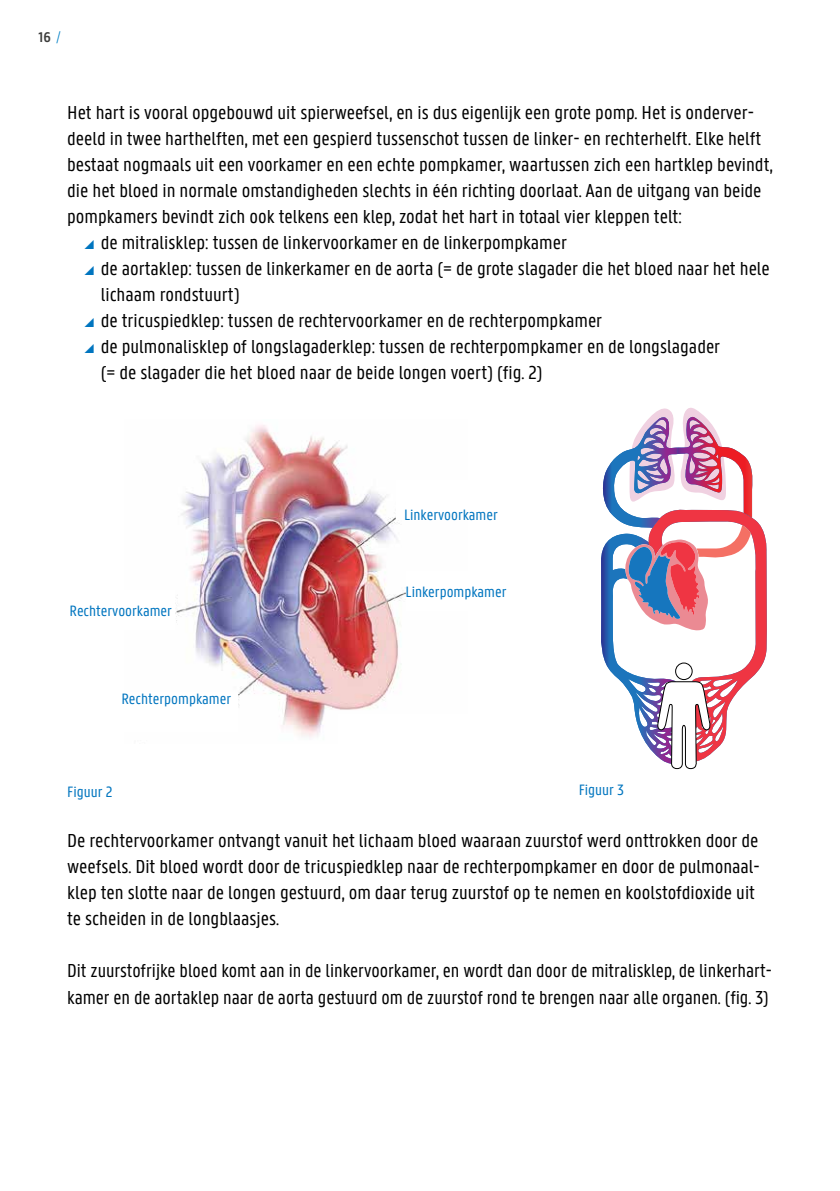
<style>
.page{position:relative;width:840px;height:1191px;background:#fff}
.page>*{position:absolute;margin:0;border:0;box-sizing:border-box;transform-origin:0 0}
.t1{font:20px/26px "U Gent Panno Text";color:#000}
.t2{font:16px "U Gent Panno Text";color:#0075bf}
.t3{font:600 15px "U Gent Panno Text";color:#3c3c3b}
.s1{font-weight:300;color:#0080c6}
</style>
<div class="page">
<img style="left:175px;top:425px;width:230px;height:312px">
<svg style="left:601px;top:407px;width:166px;height:362px"></svg>
<div style="left:115px;top:692px;width:122px;height:39px;background:#fff"></div>
<div style="left:396px;top:480px;width:109px;height:40px;background:#fff"></div>
<div style="left:337px;top:714px;width:147px;height:38px;background:#fff"></div>
<p class="t3" style="left:38px;top:28px;width:23px">16 <span class="s1">/</span></p>
<p class="t1" style="left:67px;top:99px;width:688px">Het hart is vooral opgebouwd uit spierweefsel, en is dus eigenlijk een grote pomp. Het is onderver-</p>
<p class="t1" style="left:67px;top:125px;width:695px">deeld in twee harthelften, met een gespierd tussenschot tussen de linker- en rechterhelft. Elke helft</p>
<p class="t1" style="left:67px;top:151px;width:706px">bestaat nogmaals uit een voorkamer en een echte pompkamer, waartussen zich een hartklep bevindt,</p>
<p class="t1" style="left:67px;top:177px;width:695px">die het bloed in normale omstandigheden slechts in één richting doorlaat. Aan de uitgang van beide</p>
<p class="t1" style="left:67px;top:203px;width:616px">pompkamers bevindt zich ook telkens een klep, zodat het hart in totaal vier kleppen telt:</p>
<p class="t1" style="left:101px;top:229px;width:467px">de mitralisklep: tussen de linkervoorkamer en de linkerpompkamer</p>
<p class="t1" style="left:101px;top:255px;width:670px">de aortaklep: tussen de linkerkamer en de aorta (= de grote slagader die het bloed naar het hele</p>
<p class="t1" style="left:101px;top:281px;width:140px">lichaam rondstuurt)</p>
<p class="t1" style="left:101px;top:307px;width:502px">de tricuspiedklep: tussen de rechtervoorkamer en de rechterpompkamer</p>
<p class="t1" style="left:101px;top:333px;width:620px">de pulmonalisklep of longslagaderklep: tussen de rechterpompkamer en de longslagader</p>
<p class="t1" style="left:101px;top:359px;width:443px">(= de slagader die het bloed naar de beide longen voert) (fig. 2)</p>
<p class="t2" style="left:404px;top:505px;width:95px">Linkervoorkamer</p>
<p class="t2" style="left:70px;top:602px;width:104px">Rechtervoorkamer</p>
<p class="t2" style="left:121px;top:689px;width:111px">Rechterpompkamer</p>
<p class="t2" style="left:405px;top:582px;width:102px">Linkerpompkamer</p>
<p class="t2" style="left:578px;top:780px;width:47px">Figuur 3</p>
<p class="t2" style="left:67px;top:782px;width:47px">Figuur 2</p>
<p class="t1" style="left:67px;top:827px;width:693px">De rechtervoorkamer ontvangt vanuit het lichaam bloed waaraan zuurstof werd onttrokken door de weefsels. Dit bloed wordt door de tricuspiedklep naar de rechterpompkamer en door de pulmonaal&shy;klep ten slotte naar de longen gestuurd, om daar terug zuurstof op te nemen en koolstofdioxide uit te scheiden in de longblaasjes.</p>
<p class="t1" style="left:67px;top:957px;width:706px">Dit zuurstofrijke bloed komt aan in de linkervoorkamer, en wordt dan door de mitralisklep, de linkerhart&shy;kamer en de aortaklep naar de aorta gestuurd om de zuurstof rond te brengen naar alle organen. (fig. 3)</p>
</div>
